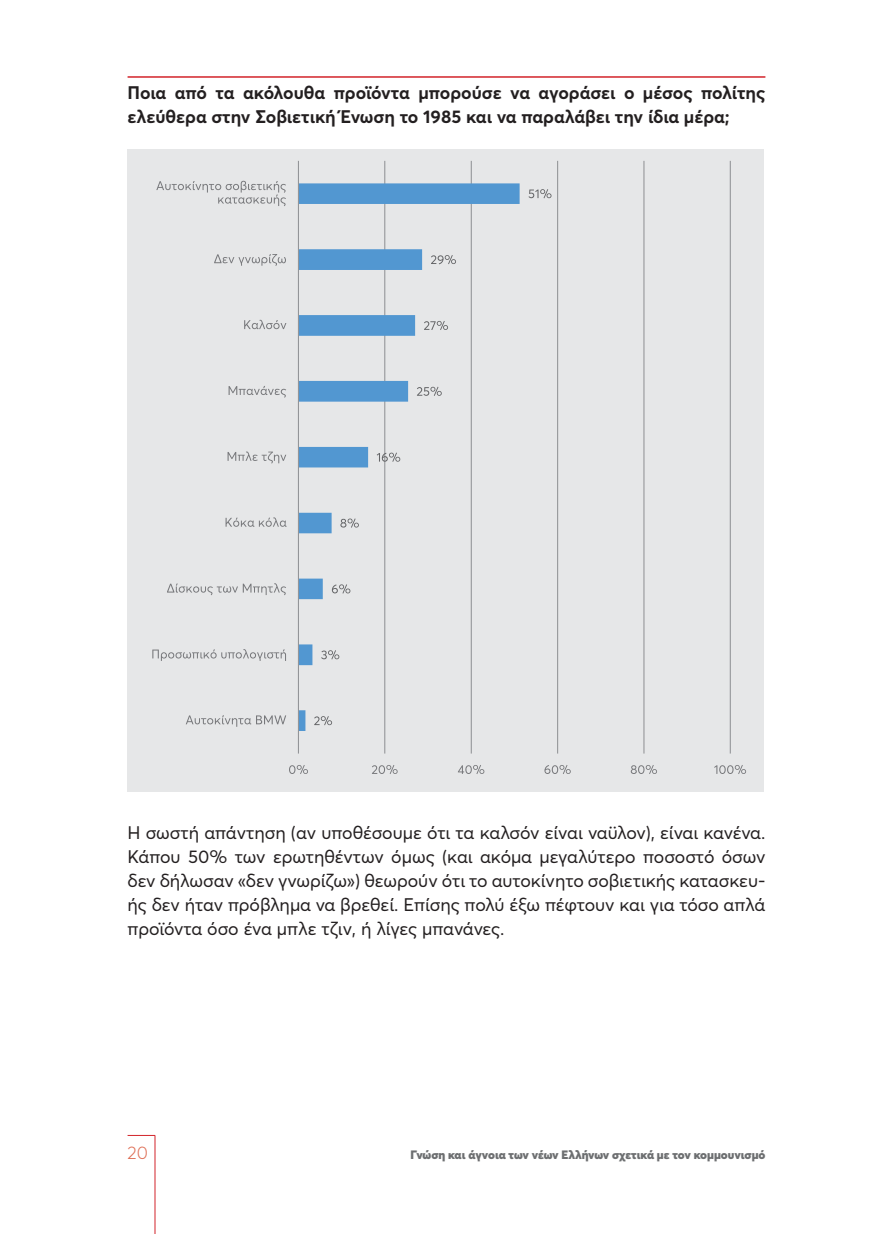
<style>
.page{position:relative;width:893px;height:1234px;background:#fff}
.page>*{position:absolute;margin:0;border:0;box-sizing:border-box;transform-origin:0 0}
.t1{font:18px/24px "Averta";letter-spacing:-.005em;color:#231f20;text-align:justify}
.t2{font:700 18px/24px "Averta";letter-spacing:-.005em;color:#231f20}
.t3{font:300 18px "Averta";color:#de6e55}
.t4{font:900 12px "Averta";letter-spacing:-.005em;color:#6d6f71}
</style>
<div class="page">
<svg style="left:128px;top:1134px;width:27px;height:1px"></svg>
<hr style="left:155px;top:1135px;width:1px;height:98px;background:#d2232a">
<hr style="left:128px;top:76px;width:637px;height:2px;background:#d2232a">
<div style="left:128px;top:149px;width:636px;height:643px;background:#e6e7e8"></div>
<hr style="left:384px;top:161px;width:1px;height:592px;background:#939598">
<hr style="left:471px;top:161px;width:1px;height:592px;background:#939598">
<hr style="left:557px;top:161px;width:1px;height:592px;background:#939598">
<hr style="left:643px;top:161px;width:1px;height:592px;background:#939598">
<hr style="left:730px;top:161px;width:1px;height:592px;background:#939598">
<svg style="left:299px;top:183px;width:221px;height:547px"></svg>
<hr style="left:298px;top:161px;width:1px;height:592px;background:#939598">
<svg style="left:314px;top:716px;width:18px;height:9px"></svg>
<svg style="left:321px;top:650px;width:18px;height:9px"></svg>
<svg style="left:332px;top:584px;width:18px;height:9px"></svg>
<svg style="left:340px;top:518px;width:19px;height:9px"></svg>
<svg style="left:377px;top:452px;width:23px;height:9px"></svg>
<svg style="left:417px;top:386px;width:25px;height:10px"></svg>
<svg style="left:424px;top:321px;width:24px;height:9px"></svg>
<svg style="left:431px;top:255px;width:25px;height:9px"></svg>
<svg style="left:528px;top:189px;width:23px;height:9px"></svg>
<svg style="left:289px;top:765px;width:19px;height:9px"></svg>
<svg style="left:372px;top:765px;width:26px;height:9px"></svg>
<svg style="left:458px;top:765px;width:26px;height:9px"></svg>
<svg style="left:544px;top:765px;width:27px;height:9px"></svg>
<svg style="left:631px;top:765px;width:26px;height:9px"></svg>
<svg style="left:714px;top:765px;width:32px;height:9px"></svg>
<svg style="left:186px;top:715px;width:100px;height:11px"></svg>
<svg style="left:152px;top:649px;width:134px;height:11px"></svg>
<svg style="left:167px;top:583px;width:119px;height:12px"></svg>
<svg style="left:226px;top:517px;width:61px;height:9px"></svg>
<svg style="left:228px;top:451px;width:58px;height:12px"></svg>
<svg style="left:229px;top:386px;width:57px;height:11px"></svg>
<svg style="left:244px;top:320px;width:42px;height:9px"></svg>
<svg style="left:214px;top:254px;width:72px;height:12px"></svg>
<svg style="left:156px;top:181px;width:130px;height:25px"></svg>
<p class="t2" style="left:128px;top:80px;width:639px">Ποια από τα ακόλουθα προϊόντα μπορούσε να αγοράσει ο μέσος πολίτης ελεύθερα στην Σοβιετική Ένωση το 1985 και να παραλάβει την ίδια μέρα;</p>
<p class="t1" style="left:128px;top:820px;width:639px">Η σωστή απάντηση (αν υποθέσουμε ότι τα καλσόν είναι ναϋλον), είναι κανένα.<br>Κάπου 50% των ερωτηθέντων όμως (και ακόμα μεγαλύτερο ποσοστό όσων δεν δήλωσαν «δεν γνωρίζω») θεωρούν ότι το αυτοκίνητο σοβιετικής κατασκευ&shy;ής δεν ήταν πρόβλημα να βρεθεί. Επίσης πολύ έξω πέφτουν και για τόσο απλά προϊόντα όσο ένα μπλε τζιν, ή λίγες μπανάνες.</p>
<p class="t3" style="left:128px;top:1140px;width:22px">20</p>
<p class="t4" style="left:410px;top:1146px;width:356px">Γνώση και άγνοια των νέων Ελλήνων σχετικά με τον κομμουνισμό</p>
</div>
